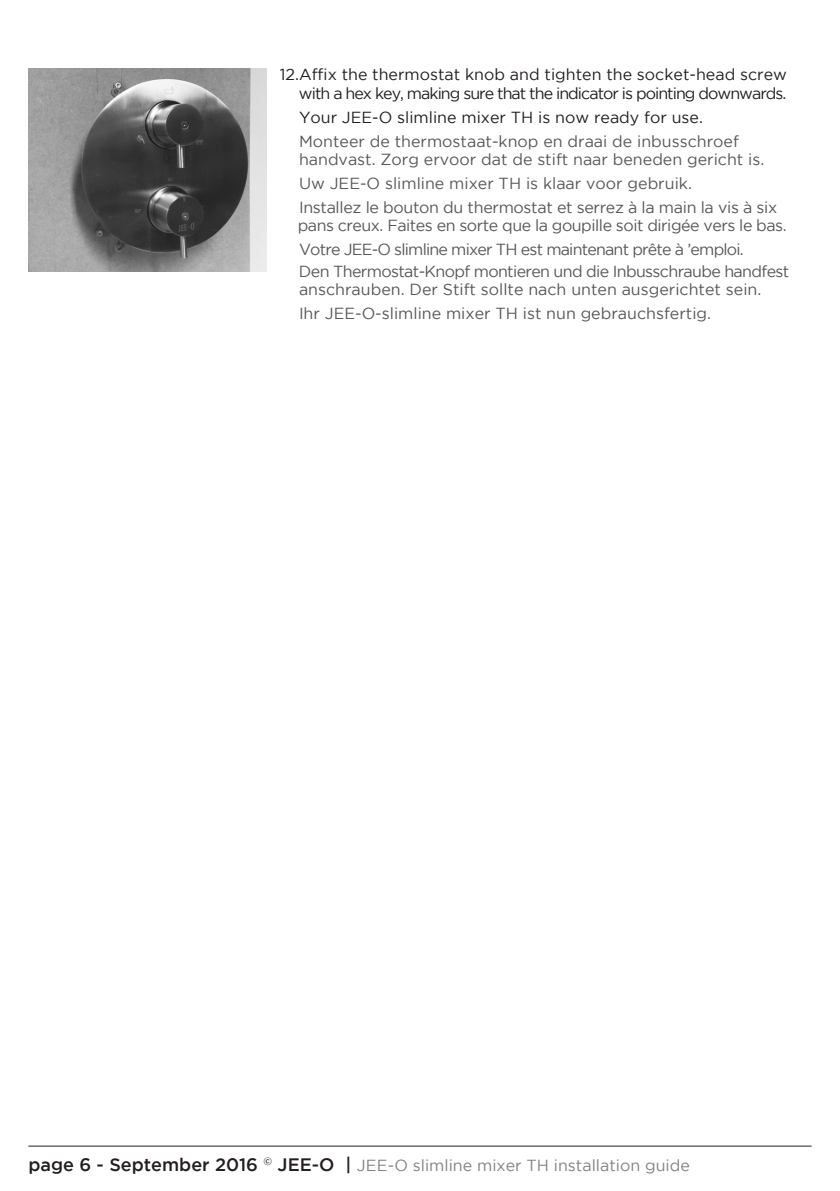
<style>
.page{position:relative;width:840px;height:1191px;background:#fff}
.page>*{position:absolute;margin:0;border:0;box-sizing:border-box;transform-origin:0 0}
.t1{font:16px "Gotham";color:#57585a}
.t2{font:16px/19.2px "Gotham";letter-spacing:-.06em;color:#231f20;text-align:right}
.t3{font:16px/18px "Gotham";letter-spacing:-.03em;color:#57585a}
.t4{font:16px/18px "Gotham";letter-spacing:-.04em;color:#57585a}
.t5{font:16px "Gotham";color:#808285}
.t6{font:16px "Gotham";letter-spacing:-.05em;color:#57585a}
.t7{font:16px "Gotham";color:#231f20}
.s1{font-weight:500;font-size:18px;color:#231f20}
</style>
<div class="page">
<img style="left:28px;top:68px;width:238px;height:204px">
<hr style="left:28px;top:1145px;width:783px;height:1px;background:#231f20">
<p class="t2" style="left:279px;top:65px;width:508px">12.Affix the thermostat knob and tighten the socket-head screw with a hex key, making sure that the indicator is pointing downwards.</p>
<p class="t7" style="left:299px;top:109px;width:405px">Your JEE-O slimline mixer TH is now ready for use.</p>
<p class="t1" style="left:299px;top:133px;width:441px">Monteer de thermostaat-knop en draai de inbusschroef</p>
<p class="t1" style="left:299px;top:151px;width:466px">handvast. Zorg ervoor dat de stift naar beneden gericht is.</p>
<p class="t1" style="left:299px;top:175px;width:394px">Uw JEE-O slimline mixer TH is klaar voor gebruik.</p>
<p class="t3" style="left:297px;top:198px;width:490px">Installez le bouton du thermostat et serrez à la main la vis à six pans creux. Faites en sorte que la goupille soit dirigée vers le bas.</p>
<p class="t6" style="left:299px;top:241px;width:446px">Votre JEE-O slimline mixer TH est maintenant prête à ’emploi.</p>
<p class="t4" style="left:299px;top:262px;width:491px">Den Thermostat-Knopf montieren und die Inbusschraube handfest anschrauben. Der Stift sollte nach unten ausgerichtet sein.</p>
<p class="t1" style="left:299px;top:305px;width:413px">Ihr JEE-O-slimline mixer TH ist nun gebrauchsfertig.</p>
<p class="t5" style="left:28px;top:1156px;width:662px"><span class="s1">page 6 - September 2016</span> <sup>©</sup> <span class="s1">JEE-O |</span> JEE-O slimline mixer TH installation guide</p>
</div>
